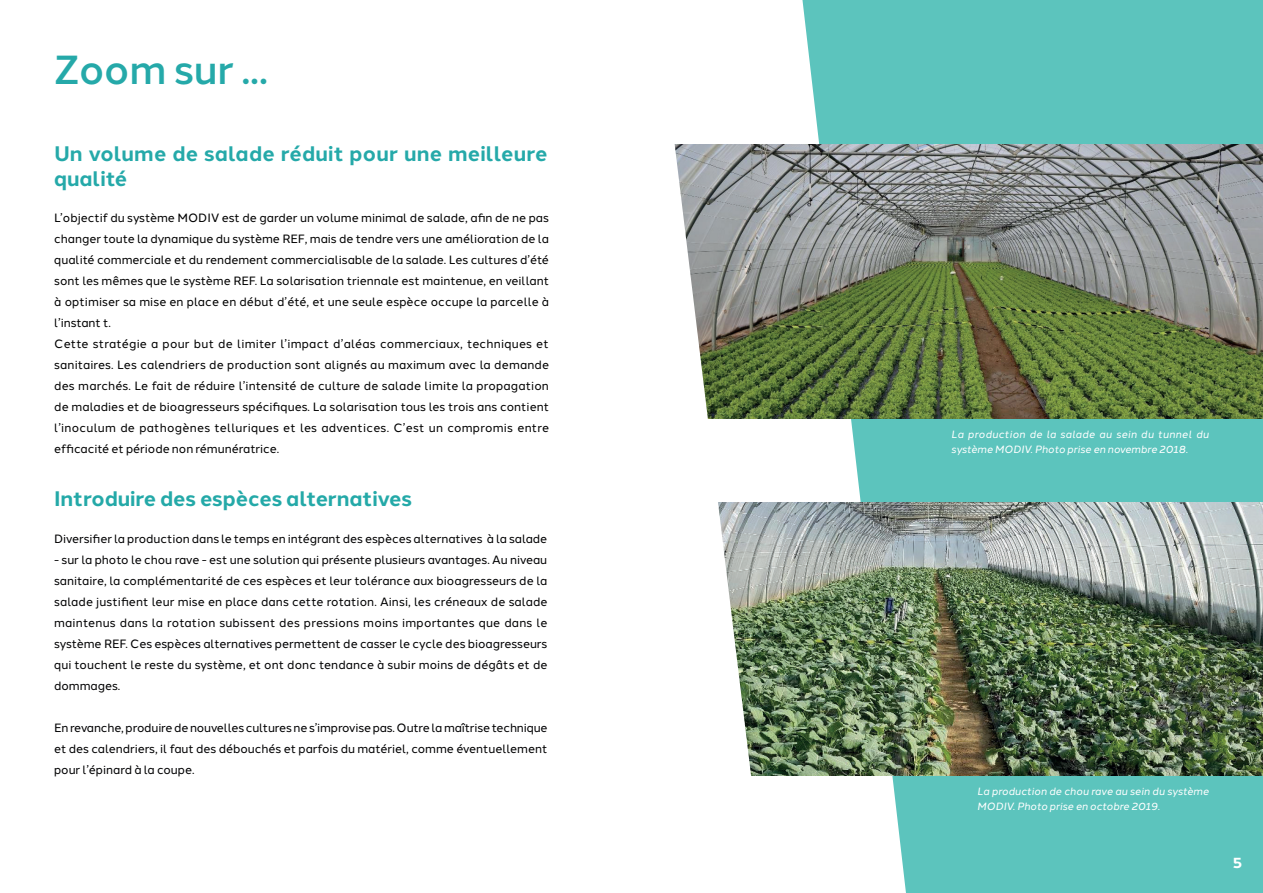
<style>
.page{position:relative;width:1263px;height:893px;background:#fff}
.page>*{position:absolute;margin:0;border:0;box-sizing:border-box;transform-origin:0 0}
.t1{font:500 40.5px "Halcom";letter-spacing:-.005em;color:#25a9a9}
.t2{font:700 21px/25.2px "Halcom";letter-spacing:.01em;color:#25a9a9}
.t3{font:700 21px "Halcom";letter-spacing:-.005em;color:#24a9a8}
.t4{font:700 15px "Halcom";color:#fff}
.t5{font:12px/21px "Halcom";color:#000001}
.t6{font:12px/21px "Halcom";letter-spacing:-.005em;color:#000002;text-align:justify}
.t7{font:italic 10.5px/15px "Halcom";letter-spacing:-.005em;color:#fff}
</style>
<div class="page">
<svg style="left:802px;top:0;width:461px;height:893px;background:#6dc9c3"></svg>
<img style="left:765px;top:502px;width:498px;height:273px">
<img style="left:765px;top:145px;width:498px;height:273px">
<svg style="left:674px;top:144px;width:91px;height:632px"></svg>
<h1 class="t1" style="left:54px;top:38px;width:216px">Zoom sur ...</h1>
<h2 class="t2" style="left:54px;top:139px;width:495px">Un volume de salade réduit pour une meilleure qualité</h2>
<p class="t5" style="left:54px;top:206px;width:496px">L’objectif du système MODIV est de garder un volume minimal de salade, afin de ne pas changer toute la dynamique du système REF, mais de tendre vers une amélioration de la qualité commerciale et du rendement commercialisable de la salade. Les cultures d’été sont les mêmes que le système REF. La solarisation triennale est maintenue, en veillant à optimiser sa mise en place en début d’été, et une seule espèce occupe la parcelle à l’instant t.<br>Cette stratégie a pour but de limiter l’impact d’aléas commerciaux, techniques et sanitaires. Les calendriers de production sont alignés au maximum avec la demande des marchés. Le fait de réduire l’intensité de culture de salade limite la propagation de maladies et de bioagresseurs spécifiques. La solarisation tous les trois ans contient l’inoculum de pathogènes telluriques et les adventices. C’est un compromis entre efficacité et période non rémunératrice.</p>
<h2 class="t3" style="left:54px;top:482px;width:359px">Introduire des espèces alternatives</h2>
<p class="t6" style="left:54px;top:527px;width:495px">Diversifier la production dans le temps en intégrant des espèces alternatives à la salade</p>
<p class="t6" style="left:54px;top:548px;width:495px">- sur la photo le chou rave - est une solution qui présente plusieurs avantages. Au niveau sanitaire, la complémentarité de ces espèces et leur tolérance aux bioagresseurs de la salade justifient leur mise en place dans cette rotation. Ainsi, les créneaux de salade maintenus dans la rotation subissent des pressions moins importantes que dans le système REF. Ces espèces alternatives permettent de casser le cycle des bioagresseurs qui touchent le reste du système, et ont donc tendance à subir moins de dégâts et de dommages.</p>
<p class="t6" style="left:54px;top:716px;width:495px">En revanche, produire de nouvelles cultures ne s’improvise pas. Outre la maîtrise technique et des calendriers, il faut des débouchés et parfois du matériel, comme éventuellement pour l’épinard à la coupe.</p>
<p class="t7" style="left:951px;top:426px;width:259px">La production de la salade au sein du tunnel du système MODIV. Photo prise en novembre 2018.</p>
<p class="t7" style="left:977px;top:783px;width:233px">La production de chou rave au sein du système<br>MODIV. Photo prise en octobre 2019.</p>
<p class="t4" style="left:1233px;top:851px;width:11px">5</p>
</div>
